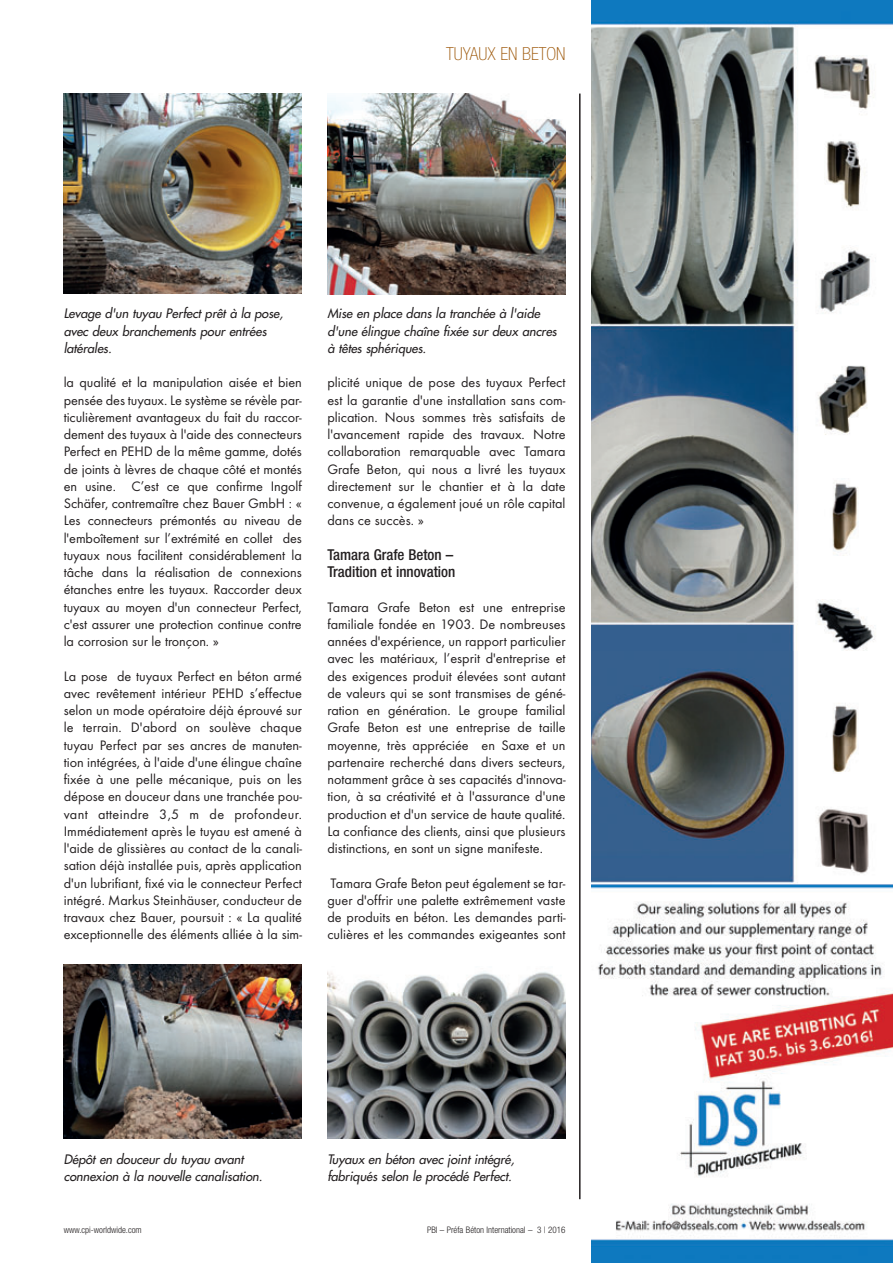
<style>
.page{position:relative;width:893px;height:1263px;background:#fff}
.page>*{position:absolute;margin:0;border:0;box-sizing:border-box;transform-origin:0 0}
.t1{font:100 condensed 18px "Helvetica Neue";color:#9c5506}
.t2{font:500 condensed 15px/17.2px "Helvetica Neue";color:#231f20}
.t3{font:14.25px/17.2px "Futura T";color:#231f20;text-align:justify}
.t4{font:italic 12.75px/17.2px "Futura";letter-spacing:-.005em;color:#231f20}
.t5{font:300 condensed 9px "Helvetica Neue";color:#231f20}
</style>
<div class="page">
<img style="left:64px;top:94px;width:238px;height:199px">
<img style="left:327px;top:94px;width:239px;height:200px">
<img style="left:64px;top:964px;width:238px;height:174px">
<img style="left:327px;top:971px;width:239px;height:167px">
<hr style="left:579px;top:94px;width:2px;height:1105px;background:#231f20">
<img style="left:591px;top:0;width:302px;height:1263px">
<p class="t1" style="left:446px;top:47px;width:121px">TUYAUX EN BETON</p>
<p class="t4" style="left:64px;top:306px;width:223px">Levage d'un tuyau Perfect prêt à la pose, avec deux branchements pour entrées latérales.</p>
<p class="t4" style="left:327px;top:306px;width:233px">Mise en place dans la tranchée à l'aide d'une élingue chaîne fixée sur deux ancres à têtes sphériques.</p>
<p class="t3" style="left:64px;top:375px;width:240px">la qualité et la manipulation aisée et bien pensée des tuyaux. Le système se révèle par&shy;ticulièrement avantageux du fait du raccor&shy;dement des tuyaux à l'aide des connecteurs Perfect en PEHD de la même gamme, dotés de joints à lèvres de chaque côté et montés en usine. C’est ce que confirme Ingolf Schäfer, contremaître chez Bauer GmbH : « Les connecteurs prémontés au niveau de l'emboîtement sur l’extrémité en collet des tuyaux nous facilitent considérablement la tâche dans la réalisation de connexions étanches entre les tuyaux. Raccorder deux tuyaux au moyen d'un connecteur Perfect, c'est assurer une protection continue contre la corrosion sur le tronçon. »</p>
<p class="t3" style="left:64px;top:668px;width:240px">La pose de tuyaux Perfect en béton armé avec revêtement intérieur PEHD s’effectue selon un mode opératoire déjà éprouvé sur le terrain. D'abord on soulève chaque tuyau Perfect par ses ancres de manuten&shy;tion intégrées, à l'aide d'une élingue chaîne fixée à une pelle mécanique, puis on les dépose en douceur dans une tranchée pou&shy;vant atteindre 3,5 m de profondeur.<br>Immédiatement après le tuyau est amené à l'aide de glissières au contact de la canali&shy;sation déjà installée puis, après application d'un lubrifiant, fixé via le connecteur Perfect intégré. Markus Steinhäuser, conducteur de travaux chez Bauer, poursuit : « La qualité exceptionnelle des éléments alliée à la sim-</p>
<p class="t3" style="left:327px;top:375px;width:240px">plicité unique de pose des tuyaux Perfect est la garantie d'une installation sans com&shy;plication. Nous sommes très satisfaits de l'avancement rapide des travaux. Notre collaboration remarquable avec Tamara Grafe Beton, qui nous a livré les tuyaux directement sur le chantier et à la date convenue, a également joué un rôle capital dans ce succès. »</p>
<p class="t2" style="left:327px;top:547px;width:129px">Tamara Grafe Beton –<br>Tradition et innovation</p>
<p class="t3" style="left:327px;top:599px;width:240px">Tamara Grafe Beton est une entreprise familiale fondée en 1903. De nombreuses années d'expérience, un rapport particulier avec les matériaux, l’esprit d'entreprise et des exigences produit élevées sont autant de valeurs qui se sont transmises de géné&shy;ration en génération. Le groupe familial Grafe Beton est une entreprise de taille moyenne, très appréciée en Saxe et un partenaire recherché dans divers secteurs, notamment grâce à ses capacités d'innova&shy;tion, à sa créativité et à l'assurance d'une production et d'un service de haute qualité.<br>La confiance des clients, ainsi que plusieurs distinctions, en sont un signe manifeste.</p>
<p class="t3" style="left:327px;top:875px;width:240px">Tamara Grafe Beton peut également se tar&shy;guer d'offrir une palette extrêmement vaste de produits en béton. Les demandes parti&shy;culières et les commandes exigeantes sont</p>
<p class="t4" style="left:64px;top:1151px;width:202px">Dépôt en douceur du tuyau avant connexion à la nouvelle canalisation.</p>
<p class="t4" style="left:327px;top:1151px;width:191px">Tuyaux en béton avec joint intégré, fabriqués selon le procédé Perfect.</p>
<p class="t5" style="left:64px;top:1226px;width:79px">www.cpi-worldwide.com</p>
<p class="t5" style="left:427px;top:1226px;width:140px">PBI – Préfa Béton International – 3 | 2016</p>
</div>
